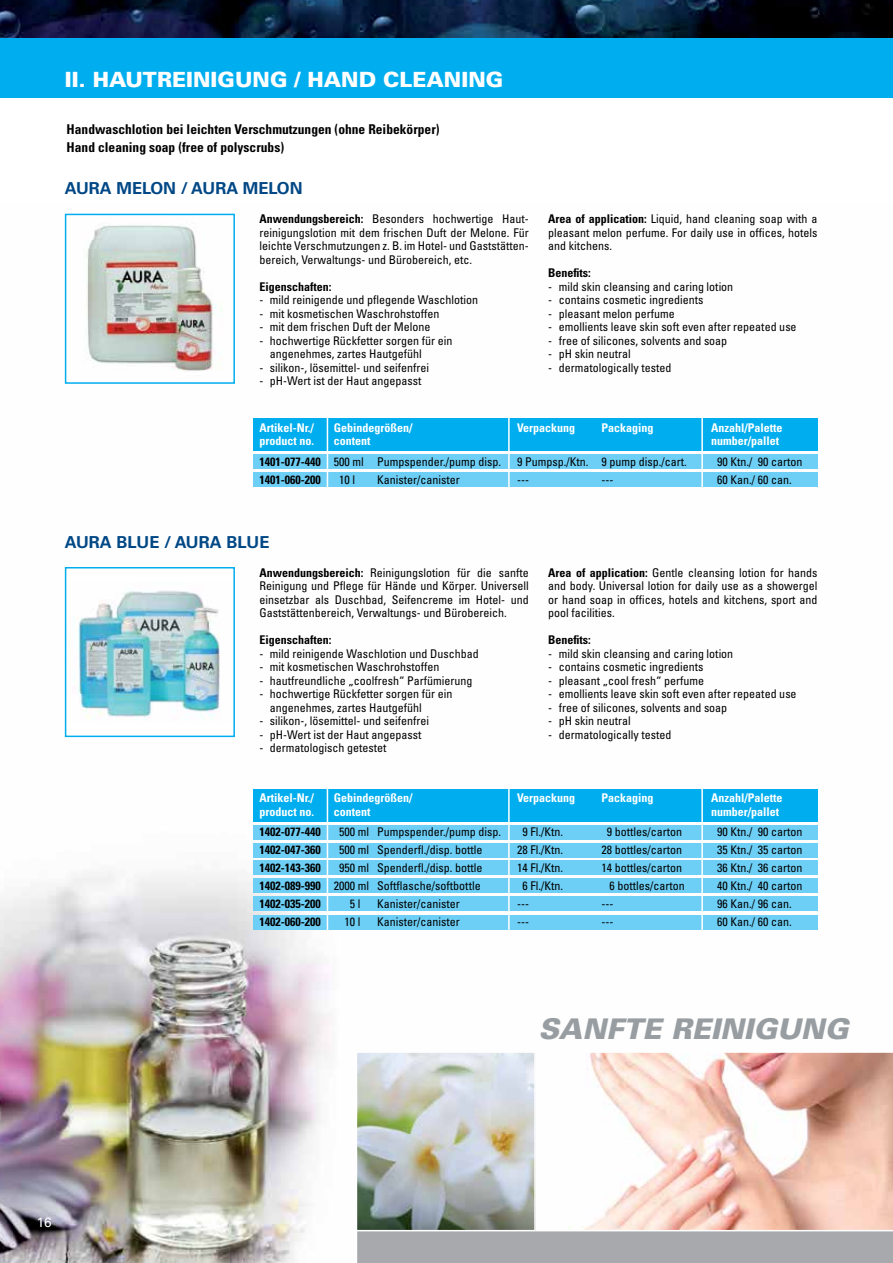
<style>
.page{position:relative;width:893px;height:1263px;background:#fff}
.page>*{position:absolute;margin:0;border:0;box-sizing:border-box;transform-origin:0 0}
.t1{font:italic 900 28.5px "Univers";color:#979da1}
.t2{font:900 21px "Univers";color:#fff}
.t3{font:700 16.5px "Univers";color:#004785}
.t4{font:700 condensed 13.5px/18px "Univers";color:#000}
.t5{font:13.5px "Univers";color:#fff}
.t6{font:condensed 12px/13.5px "Univers";color:#000}
.t7{font:700 condensed 12px/13.5px "Univers";color:#fff}
.t8{font:700 condensed 12px/18px "Univers";color:#000;text-align:justify}
.s1{font-weight:700}
</style>
<div class="page">
<img style="left:0;top:213px;width:818px;height:1050px">
<div style="left:356px;top:1231px;width:537px;height:32px;background:#a7a9ac"></div>
<img style="left:359px;top:1054px;width:174px;height:174px">
<div style="left:356px;top:1051px;width:180px;height:180px;border:2px solid #fff"></div>
<svg style="left:536px;top:1051px;width:357px;height:180px"></svg>
<div style="left:0;top:35px;width:893px;height:63px;background:#00aeef"></div>
<img style="left:0;top:0;width:893px;height:37px">
<img style="left:68px;top:217px;width:164px;height:164px">
<div style="left:65px;top:214px;width:170px;height:170px;border:2px solid #00aeef"></div>
<div style="left:66px;top:568px;width:168px;height:168px;background:#fff"></div>
<img style="left:74px;top:590px;width:146px;height:130px">
<div style="left:65px;top:567px;width:170px;height:170px;border:2px solid #00aeef"></div>
<div style="left:253px;top:789px;width:565px;height:21px;background:#00aeef"></div>
<div style="left:253px;top:807px;width:565px;height:14px;background:#00aeef"></div>
<div style="left:253px;top:825px;width:565px;height:14px;background:#6dcff6"></div>
<div style="left:253px;top:843px;width:565px;height:14px;background:#6dcff6"></div>
<div style="left:253px;top:861px;width:565px;height:14px;background:#6dcff6"></div>
<div style="left:253px;top:879px;width:565px;height:14px;background:#6dcff6"></div>
<div style="left:253px;top:897px;width:565px;height:14px;background:#6dcff6"></div>
<div style="left:253px;top:915px;width:565px;height:14px;background:#6dcff6"></div>
<hr style="left:327px;top:786px;width:1px;height:149px;background:#fff">
<hr style="left:508px;top:786px;width:2px;height:149px;background:#fff">
<hr style="left:701px;top:786px;width:2px;height:149px;background:#fff">
<div style="left:253px;top:418px;width:565px;height:21px;background:#00aeef"></div>
<div style="left:253px;top:436px;width:565px;height:15px;background:#00aeef"></div>
<div style="left:253px;top:454px;width:565px;height:15px;background:#6dcff6"></div>
<div style="left:253px;top:472px;width:565px;height:15px;background:#6dcff6"></div>
<hr style="left:327px;top:415px;width:1px;height:77px;background:#fff">
<hr style="left:508px;top:415px;width:2px;height:76px;background:#fff">
<hr style="left:701px;top:415px;width:2px;height:77px;background:#fff">
<h2 class="t2" style="left:65px;top:66px;width:440px">II. HAUTREINIGUNG / HAND CLEANING</h2>
<p class="t4" style="left:67px;top:120px;width:375px">Handwaschlotion bei leichten Verschmutzungen (ohne Reibekörper)<br>Hand cleaning soap (free of polyscrubs)</p>
<h3 class="t3" style="left:65px;top:179px;width:239px">AURA MELON / AURA MELON</h3>
<p class="t6" style="left:259px;top:212px;width:271px;text-align:justify"><span class="s1">Anwendungsbereich:</span> Besonders hochwertige Haut&shy;reinigungslotion mit dem frischen Duft der Melone. Für leichte Verschmutzungen z. B. im Hotel- und Gaststätten&shy;bereich, Verwaltungs- und Bürobereich, etc.</p>
<p class="t8" style="left:259px;top:277px;width:73px">Eigenschaften:</p>
<p class="t6" style="left:259px;top:293px;width:220px">- mild reinigende und pflegende Waschlotion</p>
<p class="t6" style="left:259px;top:307px;width:182px">- mit kosmetischen Waschrohstoffen</p>
<p class="t6" style="left:259px;top:320px;width:173px">- mit dem frischen Duft der Melone</p>
<p class="t6" style="left:270px;top:334px;width:184px;text-indent:-10px">- hochwertige Rückfetter sorgen für ein angenehmes, zartes Hautgefühl</p>
<p class="t6" style="left:259px;top:361px;width:171px">- silikon-, lösemittel- und seifenfrei</p>
<p class="t6" style="left:259px;top:374px;width:164px">- pH-Wert ist der Haut angepasst</p>
<p class="t6" style="left:548px;top:212px;width:271px;text-align:justify"><span class="s1">Area of application:</span> Liquid, hand cleaning soap with a pleasant melon perfume. For daily use in offices, hotels and kitchens.</p>
<p class="t8" style="left:548px;top:264px;width:44px">Benefits:</p>
<p class="t6" style="left:548px;top:280px;width:187px">- mild skin cleansing and caring lotion</p>
<p class="t6" style="left:548px;top:293px;width:157px">- contains cosmetic ingredients</p>
<p class="t6" style="left:548px;top:307px;width:128px">- pleasant melon perfume</p>
<p class="t6" style="left:548px;top:320px;width:250px">- emollients leave skin soft even after repeated use</p>
<p class="t6" style="left:548px;top:334px;width:181px">- free of silicones, solvents and soap</p>
<p class="t6" style="left:548px;top:347px;width:84px">- pH skin neutral</p>
<p class="t6" style="left:548px;top:361px;width:125px">- dermatologically tested</p>
<p class="t7" style="left:259px;top:421px;width:56px">Artikel-Nr./ product no.</p>
<p class="t8" style="left:259px;top:452px;width:63px">1401-077-440<br>1401-060-200</p>
<p class="t7" style="left:334px;top:421px;width:80px">Gebindegrößen/ content</p>
<p class="t6" style="left:339px;top:452px;width:163px;line-height:18px;text-indent:-5px">500 ml Pumpspender./pump disp.<br>10 l</p>
<p class="t6" style="left:377px;top:473px;width:84px">Kanister/canister</p>
<p class="t7" style="left:517px;top:421px;width:60px">Verpackung</p>
<p class="t6" style="left:517px;top:452px;width:73px;line-height:18px">9 Pumpsp./Ktn. ---</p>
<p class="t7" style="left:601px;top:421px;width:54px">Packaging</p>
<p class="t6" style="left:601px;top:452px;width:87px;line-height:18px">9 pump disp./cart. ---</p>
<p class="t7" style="left:711px;top:421px;width:73px">Anzahl/Palette number/pallet</p>
<p class="t6" style="left:717px;top:452px;width:87px;line-height:18px">90 Ktn./ 90 carton<br>60 Kan./ 60 can.</p>
<h3 class="t3" style="left:65px;top:532px;width:206px">AURA BLUE / AURA BLUE</h3>
<p class="t6" style="left:259px;top:565px;width:271px;text-align:justify"><span class="s1">Anwendungsbereich:</span> Reinigungslotion für die sanfte Reinigung und Pflege für Hände und Körper. Universell einsetzbar als Duschbad, Seifencreme im Hotel- und Gaststättenbereich, Verwaltungs- und Bürobereich.</p>
<p class="t8" style="left:259px;top:631px;width:73px">Eigenschaften:</p>
<p class="t6" style="left:259px;top:646px;width:221px">- mild reinigende Waschlotion und Duschbad</p>
<p class="t6" style="left:259px;top:660px;width:182px">- mit kosmetischen Waschrohstoffen</p>
<p class="t6" style="left:259px;top:673px;width:215px">- hautfreundliche „coolfresh“ Parfümierung</p>
<p class="t6" style="left:270px;top:687px;width:184px;text-indent:-10px">- hochwertige Rückfetter sorgen für ein angenehmes, zartes Hautgefühl</p>
<p class="t6" style="left:259px;top:714px;width:171px">- silikon-, lösemittel- und seifenfrei</p>
<p class="t6" style="left:259px;top:727px;width:164px">- pH-Wert ist der Haut angepasst</p>
<p class="t6" style="left:259px;top:741px;width:129px">- dermatologisch getestet</p>
<p class="t6" style="left:548px;top:565px;width:271px;text-align:justify"><span class="s1">Area of application:</span> Gentle cleansing lotion for hands and body. Universal lotion for daily use as a showergel or hand soap in offices, hotels and kitchens, sport and pool facilities.</p>
<p class="t8" style="left:548px;top:631px;width:44px">Benefits:</p>
<p class="t6" style="left:548px;top:646px;width:187px">- mild skin cleansing and caring lotion</p>
<p class="t6" style="left:548px;top:660px;width:157px">- contains cosmetic ingredients</p>
<p class="t6" style="left:548px;top:673px;width:157px">- pleasant „cool fresh“ perfume</p>
<p class="t6" style="left:548px;top:687px;width:250px">- emollients leave skin soft even after repeated use</p>
<p class="t6" style="left:548px;top:700px;width:181px">- free of silicones, solvents and soap</p>
<p class="t6" style="left:548px;top:714px;width:84px">- pH skin neutral</p>
<p class="t6" style="left:548px;top:727px;width:125px">- dermatologically tested</p>
<p class="t7" style="left:259px;top:791px;width:56px">Artikel-Nr./ product no.</p>
<p class="t8" style="left:259px;top:823px;width:63px">1402-077-440<br>1402-047-360<br>1402-143-360<br>1402-089-990<br>1402-035-200<br>1402-060-200</p>
<p class="t7" style="left:334px;top:791px;width:80px">Gebindegrößen/ content</p>
<p class="t6" style="left:339px;top:825px;width:163px">500 ml Pumpspender./pump disp.</p>
<p class="t6" style="left:339px;top:843px;width:145px">500 ml Spenderfl./disp. bottle</p>
<p class="t6" style="left:339px;top:861px;width:145px">950 ml Spenderfl./disp. bottle</p>
<p class="t6" style="left:334px;top:879px;width:148px">2000 ml Softflasche/softbottle</p>
<p class="t6" style="left:350px;top:897px;width:12px">5 l</p>
<p class="t6" style="left:377px;top:897px;width:84px">Kanister/canister</p>
<p class="t6" style="left:344px;top:915px;width:17px">10 l</p>
<p class="t6" style="left:377px;top:915px;width:84px">Kanister/canister</p>
<p class="t7" style="left:517px;top:791px;width:60px">Verpackung</p>
<p class="t6" style="left:522px;top:825px;width:42px">9 Fl./Ktn.</p>
<p class="t6" style="left:517px;top:843px;width:47px">28 Fl./Ktn.</p>
<p class="t6" style="left:517px;top:861px;width:47px">14 Fl./Ktn.</p>
<p class="t6" style="left:522px;top:879px;width:42px">6 Fl./Ktn.</p>
<p class="t6" style="left:517px;top:897px;width:13px">---</p>
<p class="t6" style="left:517px;top:915px;width:13px">---</p>
<p class="t7" style="left:601px;top:791px;width:54px">Packaging</p>
<p class="t6" style="left:607px;top:825px;width:77px">9 bottles/carton</p>
<p class="t6" style="left:601px;top:843px;width:82px">28 bottles/carton</p>
<p class="t6" style="left:601px;top:861px;width:82px">14 bottles/carton</p>
<p class="t6" style="left:609px;top:879px;width:77px">6 bottles/carton</p>
<p class="t6" style="left:601px;top:897px;width:13px">---</p>
<p class="t6" style="left:601px;top:915px;width:13px">---</p>
<p class="t7" style="left:711px;top:791px;width:73px">Anzahl/Palette number/pallet</p>
<p class="t6" style="left:717px;top:823px;width:87px;line-height:18px">90 Ktn./ 90 carton<br>35 Ktn./ 35 carton<br>36 Ktn./ 36 carton<br>40 Ktn./ 40 carton<br>96 Kan./ 96 can.<br>60 Kan./ 60 can.</p>
<h1 class="t1" style="left:539px;top:1011px;width:311px">SANFTE REINIGUNG</h1>
<p class="t5" style="left:37px;top:1214px;width:16px">16</p>
</div>
